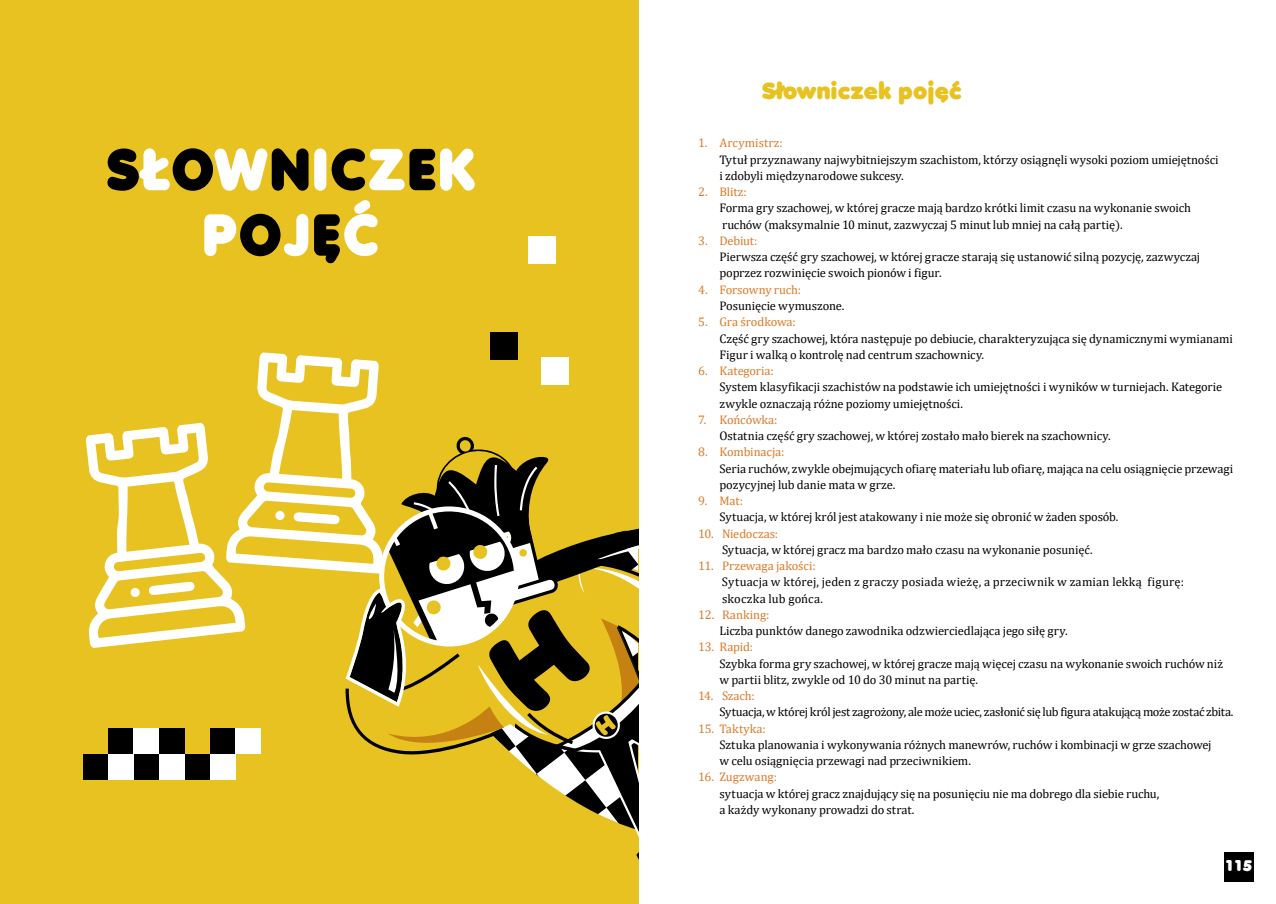
<style>
.page{position:relative;width:1276px;height:904px;background:#fff}
.page>*{position:absolute;margin:0;border:0;box-sizing:border-box;transform-origin:0 0}
.t1{font:56.88px/65.4px "Anja Elianeaccent Nornal";letter-spacing:.05em;color:#fff;text-align:center;scale:.93 1}
.t2{font:22.5px "Anja Elianeaccent Nornal";letter-spacing:.02em;color:#e8c222}
.t3{font:15px "Anja Elianeaccent Nornal";color:#fff}
.t4{font:12.5px/16.2px "Cambria Math";letter-spacing:-.005em;color:#000}
.t5{font:12.5px "Cambria Math";letter-spacing:-.01em;color:#dc7a28}
.t6{font:12.5px "Cambria Math";letter-spacing:-.025em;color:#000}
.t7{font:12.5px/16.2px "Cambria Math";letter-spacing:.015em;color:#000}
.t8{font:12.5px "Cambria Math";letter-spacing:.01em;color:#dc7a28}
.s1{color:#000}
</style>
<div class="page">
<div style="left:0;top:0;width:638px;height:904px;background:#e8c221"></div>
<div style="left:83px;top:755px;width:25px;height:25px;background:#000"></div>
<div style="left:528px;top:236px;width:28px;height:27px;background:#fff"></div>
<div style="left:490px;top:332px;width:27px;height:27px;background:#000"></div>
<svg style="left:86px;top:352px;width:552px;height:506px"></svg>
<svg style="left:139px;top:157px;width:30px;height:23px"></svg>
<svg style="left:354px;top:200px;width:17px;height:14px"></svg>
<svg style="left:325px;top:247px;width:15px;height:17px"></svg>
<div style="left:1224px;top:852px;width:29px;height:29px;background:#000"></div>
<h1 class="t1" style="left:107px;top:141px;width:397px"><span class="s1">S</span>L<span class="s1">O</span>W<span class="s1">N</span>I<span class="s1">C</span>Z<span class="s1">E</span>K<br>P<span class="s1">O</span>J<span class="s1">E</span>C</h1>
<h2 class="t2" style="left:762px;top:80px;width:201px">Slowniczek pojec</h2>
<p class="t8" style="left:698px;top:136px;width:86px">1. Arcymistrz:</p>
<p class="t4" style="left:719px;top:151px;width:501px">Tytuł przyznawany najwybitniejszym szachistom, którzy osiągnęli wysoki poziom umiejętności i zdobyli międzynarodowe sukcesy.</p>
<p class="t5" style="left:698px;top:184px;width:50px">2. Blitz:</p>
<p class="t4" style="left:719px;top:200px;width:473px">Forma gry szachowej, w której gracze mają bardzo krótki limit czasu na wykonanie swoich ruchów (maksymalnie 10 minut, zazwyczaj 5 minut lub mniej na całą partię).</p>
<p class="t5" style="left:698px;top:233px;width:61px">3. Debiut:</p>
<p class="t4" style="left:719px;top:249px;width:482px">Pierwsza część gry szachowej, w której gracze starają się ustanowić silną pozycję, zazwyczaj poprzez rozwinięcie swoich pionów i figur.</p>
<p class="t5" style="left:698px;top:282px;width:105px">4. Forsowny ruch:</p>
<p class="t4" style="left:719px;top:297px;width:126px">Posunięcie wymuszone.</p>
<p class="t5" style="left:698px;top:314px;width:99px">5. Gra środkowa:</p>
<p class="t4" style="left:719px;top:330px;width:515px">Część gry szachowej, która następuje po debiucie, charakteryzująca się dynamicznymi wymianami<br>Figur i walką o kontrolę nad centrum szachownicy.</p>
<p class="t5" style="left:698px;top:363px;width:77px">6. Kategoria:</p>
<p class="t4" style="left:719px;top:379px;width:504px">System klasyfikacji szachistów na podstawie ich umiejętności i wyników w turniejach. Kategorie zwykle oznaczają różne poziomy umiejętności.</p>
<p class="t5" style="left:698px;top:412px;width:81px">7. Końcówka:</p>
<p class="t4" style="left:719px;top:427px;width:392px">Ostatnia część gry szachowej, w której zostało mało bierek na szachownicy.</p>
<p class="t5" style="left:698px;top:444px;width:88px">8. Kombinacja:</p>
<p class="t4" style="left:719px;top:460px;width:515px">Seria ruchów, zwykle obejmujących ofiarę materiału lub ofiarę, mająca na celu osiągnięcie przewagi pozycyjnej lub danie mata w grze.</p>
<p class="t5" style="left:698px;top:493px;width:46px">9. Mat:</p>
<p class="t4" style="left:719px;top:509px;width:400px">Sytuacja, w której król jest atakowany i nie może się obronić w żaden sposób.</p>
<p class="t5" style="left:698px;top:526px;width:81px">10. Niedoczas:</p>
<p class="t4" style="left:722px;top:541px;width:372px">Sytuacja, w której gracz ma bardzo mało czasu na wykonanie posunięć.</p>
<p class="t5" style="left:698px;top:558px;width:119px">11. Przewaga jakości:</p>
<p class="t7" style="left:722px;top:574px;width:464px">Sytuacja w której, jeden z graczy posiada wieżę, a przeciwnik w zamian lekką figurę: skoczka lub gońca.</p>
<p class="t5" style="left:698px;top:607px;width:73px">12. Ranking:</p>
<p class="t4" style="left:719px;top:622px;width:349px">Liczba punktów danego zawodnika odzwierciedlająca jego siłę gry.</p>
<p class="t5" style="left:698px;top:639px;width:56px">13. Rapid:</p>
<p class="t4" style="left:719px;top:655px;width:505px">Szybka forma gry szachowej, w której gracze mają więcej czasu na wykonanie swoich ruchów niż w partii blitz, zwykle od 10 do 30 minut na partię.</p>
<p class="t5" style="left:698px;top:688px;width:58px">14. Szach:</p>
<p class="t6" style="left:719px;top:704px;width:515px">Sytuacja, w której król jest zagrożony, ale może uciec, zasłonić się lub figura atakującą może zostać zbita.</p>
<p class="t5" style="left:698px;top:721px;width:69px">15. Taktyka:</p>
<p class="t4" style="left:719px;top:736px;width:493px">Sztuka planowania i wykonywania różnych manewrów, ruchów i kombinacji w grze szachowej w celu osiągnięcia przewagi nad przeciwnikiem.</p>
<p class="t5" style="left:698px;top:769px;width:80px">16. Zugzwang:</p>
<p class="t4" style="left:719px;top:785px;width:441px">sytuacja w której gracz znajdujący się na posunięciu nie ma dobrego dla siebie ruchu, a każdy wykonany prowadzi do strat.</p>
<p class="t3" style="left:1224px;top:858px;width:30px">115</p>
</div>
